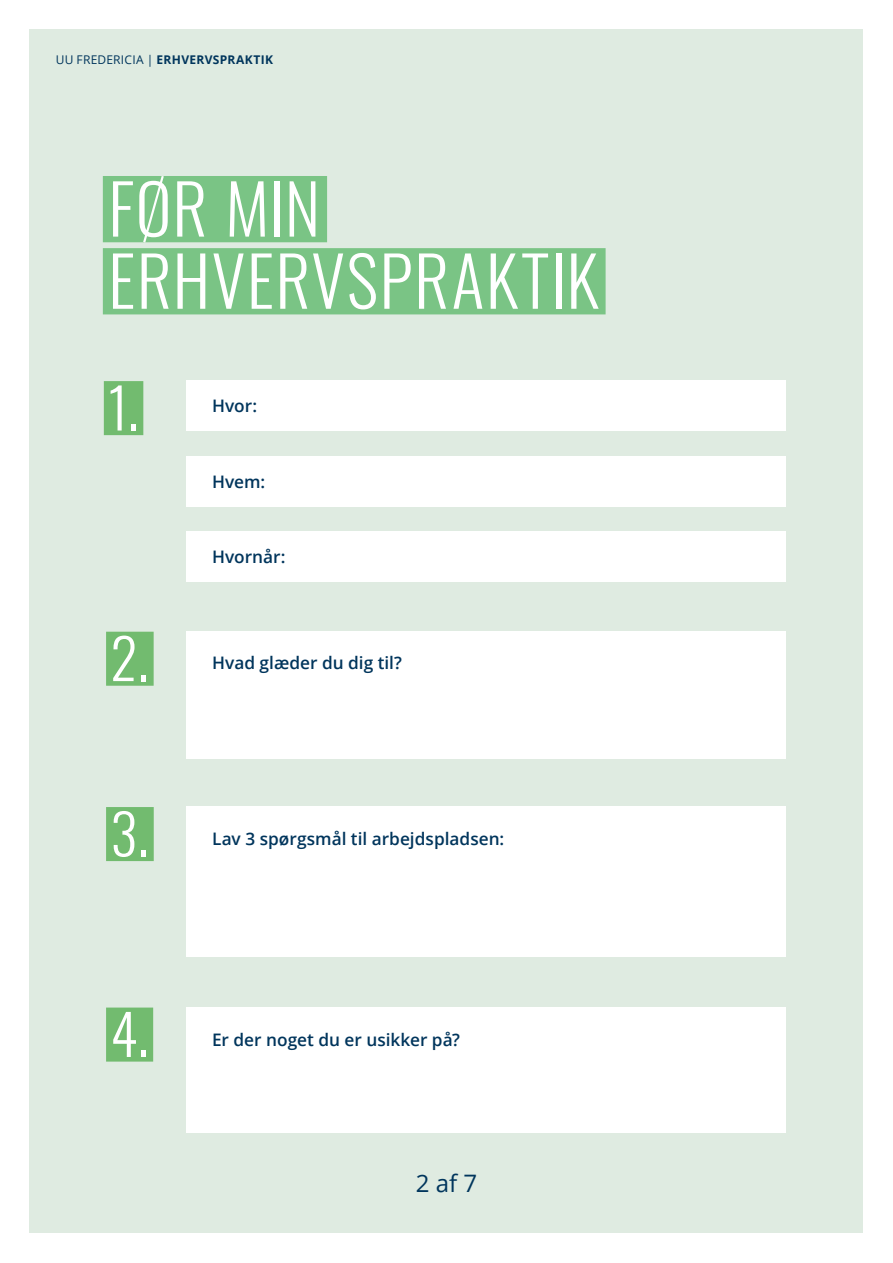
<style>
.page{position:relative;width:893px;height:1263px;background:#fff}
.page>*{position:absolute;margin:0;border:0;box-sizing:border-box;transform-origin:0 0}
.FK_brød{font:300 68.25px "Oswald";letter-spacing:.02em;color:#fff}
.Grøn{font:300 55.65px "Oswald";color:#fff}
.t1{font:24px "Open Sans";color:#00355c}
.FK_underrubrik{font:600 17.25px "Open Sans";color:#00355c}
.t2{font:700 12px "Open Sans";letter-spacing:.025em;color:#00355c}
.s1{font-weight:400}
</style>
<div class="page">
<div style="left:30px;top:30px;width:833px;height:1203px;background:#dfebe1"></div>
<div style="left:103px;top:176px;width:224px;height:66px;background:#7ac485"></div>
<div style="left:103px;top:248px;width:503px;height:66px;background:#7ac485"></div>
<div style="left:104px;top:381px;width:39px;height:54px;background:#72bb6f"></div>
<div style="left:106px;top:632px;width:48px;height:54px;background:#72bb6f"></div>
<div style="left:106px;top:807px;width:48px;height:54px;background:#72bb6f"></div>
<div style="left:106px;top:1007px;width:47px;height:54px;background:#72bb6f"></div>
<div style="left:186px;top:531px;width:599px;height:50px;background:#fff"></div>
<div style="left:186px;top:631px;width:599px;height:128px;background:#fff"></div>
<div style="left:186px;top:807px;width:599px;height:150px;background:#fff"></div>
<div style="left:186px;top:1007px;width:599px;height:126px;background:#fff"></div>
<div style="left:186px;top:381px;width:599px;height:50px;background:#fff"></div>
<div style="left:186px;top:456px;width:599px;height:50px;background:#fff"></div>
<p class="t2" style="left:56px;top:51px;width:219px"><span class="s1">UU FREDERICIA |</span> ERHVERVSPRAKTIK</p>
<p class="FK_brød" style="left:108px;top:148px;width:214px">FØR MIN</p>
<p class="FK_brød" style="left:108px;top:220px;width:492px">ERHVERVSPRAKTIK</p>
<p class="Grøn" style="left:108px;top:358px;width:31px">1.</p>
<p class="Grøn" style="left:110px;top:609px;width:39px">2.</p>
<p class="Grøn" style="left:110px;top:784px;width:39px">3.</p>
<p class="Grøn" style="left:110px;top:985px;width:39px">4.</p>
<p class="FK_underrubrik" style="left:212px;top:394px;width:47px">Hvor:</p>
<p class="FK_underrubrik" style="left:212px;top:469px;width:55px">Hvem:</p>
<p class="FK_underrubrik" style="left:212px;top:545px;width:75px">Hvornår:</p>
<p class="FK_underrubrik" style="left:212px;top:651px;width:192px">Hvad glæder du dig til?</p>
<p class="FK_underrubrik" style="left:212px;top:827px;width:294px">Lav 3 spørgsmål til arbejdspladsen:</p>
<p class="FK_underrubrik" style="left:212px;top:1027px;width:249px">Er der noget du er usikker på?</p>
<h3 class="t1" style="left:416px;top:1167px;width:63px">2 af 7</h3>
</div>
